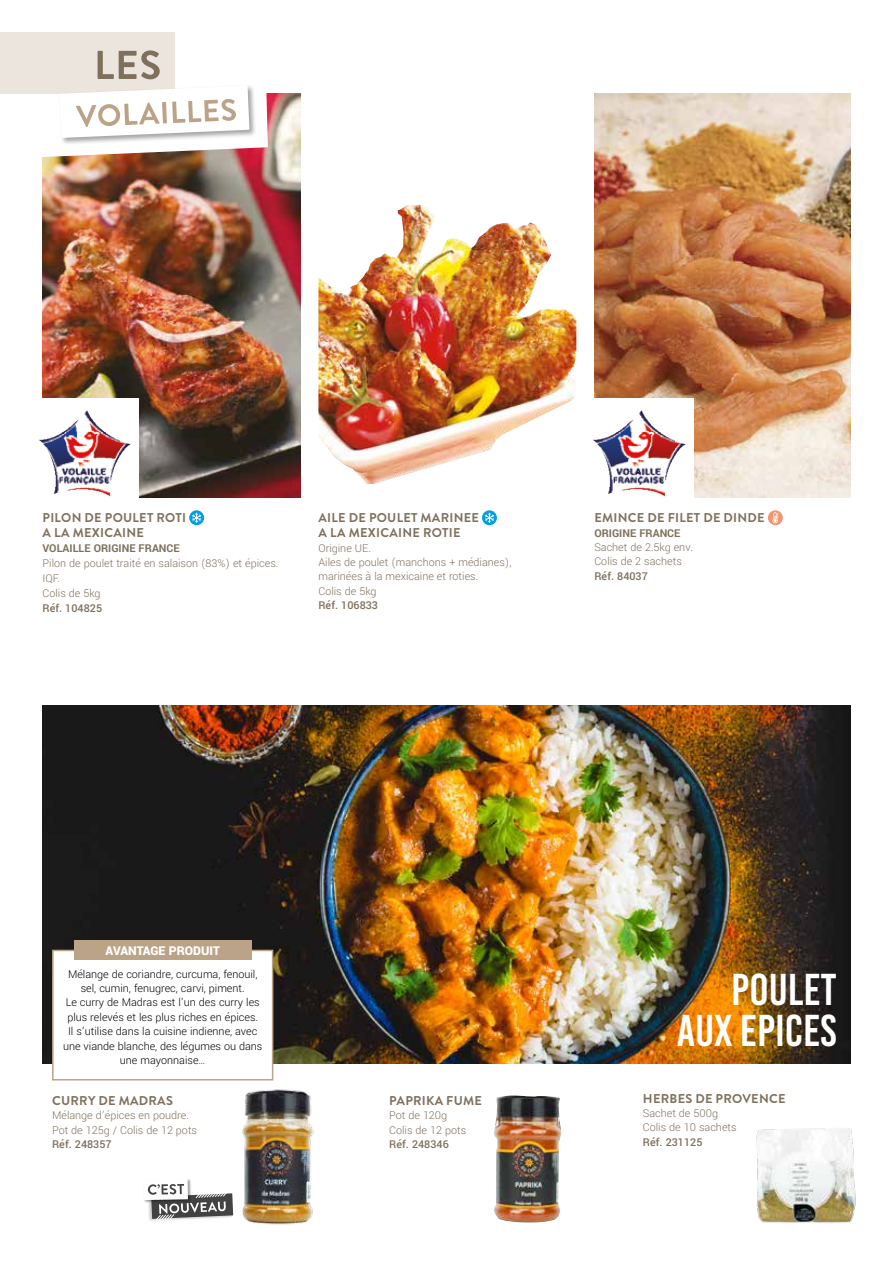
<style>
.page{position:relative;width:893px;height:1263px;background:#fff}
.page>*{position:absolute;margin:0;border:0;box-sizing:border-box;transform-origin:0 0}
.t1{font:44.55px/41.2px "Bebas Kai";color:#fff;text-align:right}
.t2{font:900 13.5px "Yantramanav";color:#fff}
.t3{font:700 12.75px/15px "Brandon Grotesque";letter-spacing:.02em;color:#7f705d}
.t4{font:300 12px/14.4px "Yantramanav";color:#7f705d}
.t5{font:300 12px/14.4px "Yantramanav";color:#000;text-align:center}
.t6{font:500 12px "Yantramanav";color:#7f705d}
.t7{font:700 12px "Yantramanav";color:#7f705d}
</style>
<div class="page">
<img style="left:43px;top:94px;width:257px;height:403px">
<img style="left:318px;top:205px;width:258px;height:279px">
<svg style="left:482px;top:510px;width:15px;height:15px"></svg>
<svg style="left:485px;top:513px;width:9px;height:10px"></svg>
<svg style="left:768px;top:510px;width:15px;height:15px"></svg>
<svg style="left:772px;top:512px;width:6px;height:11px"></svg>
<svg style="left:189px;top:510px;width:15px;height:15px"></svg>
<svg style="left:192px;top:513px;width:9px;height:10px"></svg>
<img style="left:594px;top:94px;width:256px;height:403px">
<svg style="left:0;top:32px;width:268px;height:127px"></svg>
<img style="left:43px;top:706px;width:807px;height:357px">
<img style="left:756px;top:1128px;width:100px;height:95px">
<img style="left:494px;top:1095px;width:68px;height:127px">
<img style="left:192px;top:1080px;width:122px;height:145px">
<div style="left:147px;top:1192px;width:86px;height:30px;background:#fff"></div>
<svg style="left:144px;top:1178px;width:89px;height:43px"></svg>
<div style="left:34px;top:399px;width:105px;height:104px;background:#fff"></div>
<div style="left:589px;top:399px;width:104px;height:104px;background:#fff"></div>
<img style="left:39px;top:410px;width:91px;height:87px">
<img style="left:593px;top:410px;width:92px;height:87px">
<div style="left:53px;top:950px;width:220px;height:130px;background:#fff"></div>
<div style="left:52px;top:950px;width:221px;height:130px;border:2px solid #bba387"></div>
<div style="left:74px;top:940px;width:177px;height:19px;background:#bba387"></div>
<p class="t3" style="left:43px;top:510px;width:145px">PILON DE POULET ROTI<br>A LA MEXICAINE</p>
<p class="t7" style="left:43px;top:541px;width:139px">VOLAILLE ORIGINE FRANCE</p>
<p class="t4" style="left:43px;top:556px;width:237px;line-height:15px">Pilon de poulet traité en salaison (83%) et épices.<br>IQF.<br>Colis de 5kg</p>
<p class="t6" style="left:43px;top:600px;width:61px">Réf. 104825</p>
<p class="t3" style="left:319px;top:510px;width:162px">AILE DE POULET MARINEE<br>A LA MEXICAINE ROTIE</p>
<p class="t4" style="left:318px;top:541px;width:195px">Origine UE.<br>Ailes de poulet (manchons + médianes), marinées à la mexicaine et roties.<br>Colis de 5kg</p>
<p class="t6" style="left:318px;top:598px;width:61px">Réf. 106833</p>
<p class="t3" style="left:594px;top:510px;width:172px">EMINCE DE FILET DE DINDE</p>
<p class="t7" style="left:594px;top:525px;width:88px">ORIGINE FRANCE</p>
<p class="t4" style="left:594px;top:540px;width:100px">Sachet de 2.5kg env.<br>Colis de 2 sachets</p>
<p class="t6" style="left:594px;top:569px;width:55px">Réf. 84037</p>
<p class="t2" style="left:105px;top:942px;width:116px">AVANTAGE PRODUIT</p>
<p class="t5" style="left:63px;top:967px;width:201px">Mélange de coriandre, curcuma, fenouil, sel, cumin, fenugrec, carvi, piment.<br>Le curry de Madras est l’un des curry les plus relevés et les plus riches en épices.<br>Il s’utilise dans la cuisine indienne, avec une viande blanche, des légumes ou dans une mayonnaise…</p>
<p class="t3" style="left:52px;top:1093px;width:122px">CURRY DE MADRAS</p>
<p class="t4" style="left:52px;top:1108px;width:146px">Mélange d’épices en poudre.<br>Pot de 125g / Colis de 12 pots</p>
<p class="t6" style="left:52px;top:1137px;width:61px">Réf. 248357</p>
<p class="t3" style="left:389px;top:1093px;width:94px">PAPRIKA FUME</p>
<p class="t4" style="left:389px;top:1108px;width:78px">Pot de 120g<br>Colis de 12 pots</p>
<p class="t6" style="left:389px;top:1137px;width:61px">Réf. 248346</p>
<h1 class="t1" style="left:677px;top:969px;width:161px">POULET<br>AUX EPICES</h1>
<p class="t3" style="left:643px;top:1091px;width:144px">HERBES DE PROVENCE</p>
<p class="t4" style="left:643px;top:1106px;width:95px">Sachet de 500g<br>Colis de 10 sachets</p>
<p class="t6" style="left:643px;top:1135px;width:61px">Réf. 231125</p>
</div>
